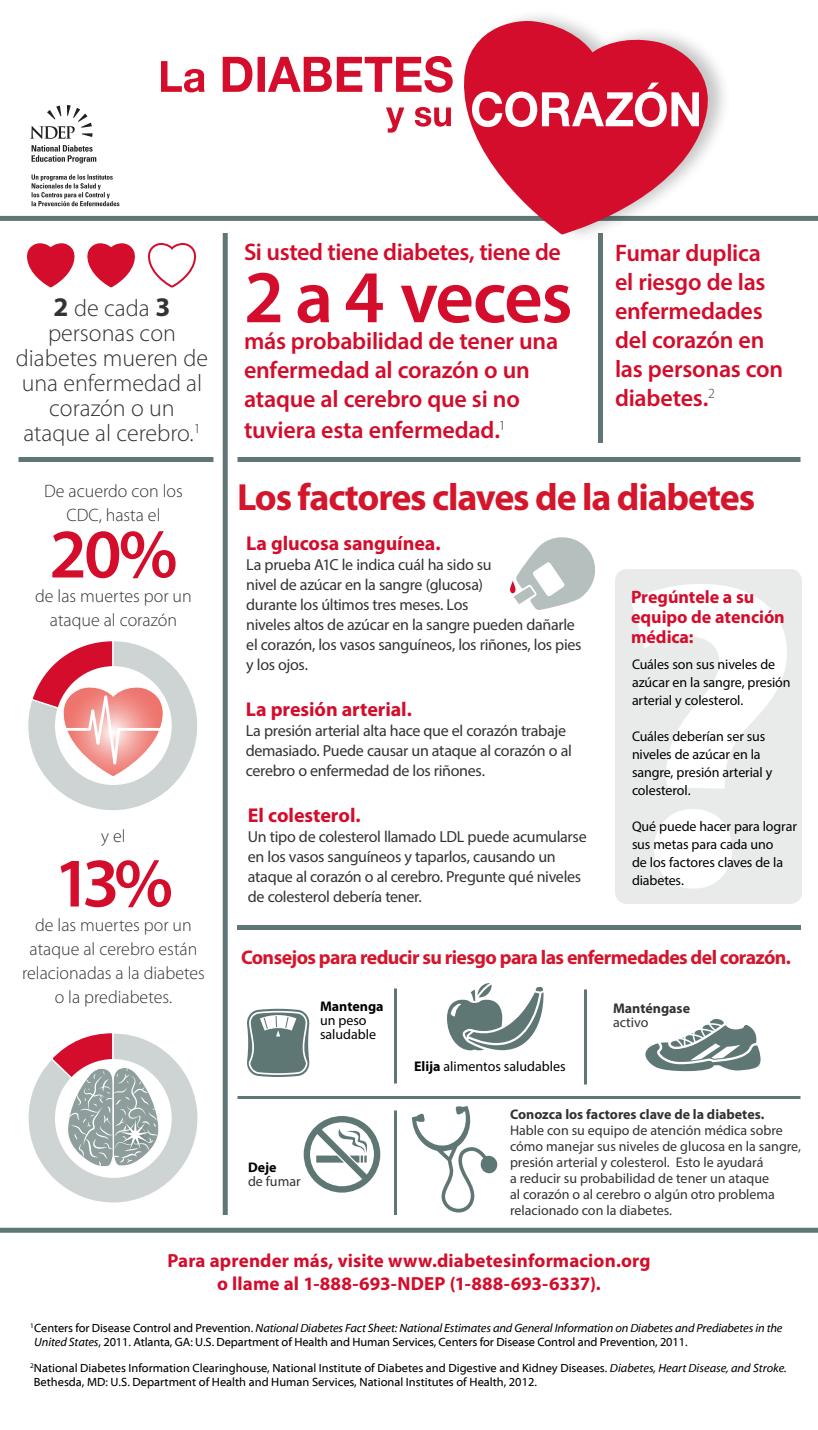
<style>
.page{position:relative;width:818px;height:1430px;background:#fff}
.page>*{position:absolute;margin:0;border:0;box-sizing:border-box;transform-origin:0 0}
.t1{font:600 75px "Myriad Pro";letter-spacing:-.025em;color:#d30d2b}
.t2{font:600 70px "Myriad Pro";color:#d30d2b}
.t3{font:700 38px "Myriad Pro";letter-spacing:-.03em;color:#d4162d}
.t4{font:600 24px/29px "Myriad Pro";letter-spacing:-.01em;color:#d30d2b}
.t5{font:300 24px/25px "Myriad Pro";color:#333;text-align:center}
.t6{font:700 20px "Myriad Pro";letter-spacing:-.005em;color:#d30d2b}
.t7{font:700 19.8px "Myriad Pro";letter-spacing:-.03em;color:#d4162d}
.Body{font:700 19px/22.8px "Myriad Pro";letter-spacing:.005em;color:#d30d2b;text-align:center}
.t8{font:300 18px/24px "Myriad Pro";color:#333;text-align:center}
.t9{font:700 18px/20px "Myriad Pro";letter-spacing:-.005em;color:#d30d2b}
.t10{font:16px/20px "Myriad Pro";letter-spacing:-.02em;color:#333}
.t11{font:14px/16px "Myriad Pro";color:#333}
.t12{font:14px/18px "Myriad Pro";letter-spacing:-.005em;color:#000}
.t13{font:700 14px/14px "Myriad Pro";color:#333}
.t14{font:12px/14px "Myriad Web Pro";color:#000}
.s1{font-weight:700;font-size:27px}
.s2{font-weight:700}
.s3{font-weight:700;color:#000}
.s4{font-weight:400}
.s5{font-style:italic}
</style>
<div class="page">
<svg style="left:28px;top:641px;width:169px;height:169px"></svg>
<svg style="left:510px;top:537px;width:85px;height:73px"></svg>
<div style="left:0;top:216px;width:818px;height:5px;background:#5e7775"></div>
<div style="left:223px;top:233px;width:5px;height:982px;background:#5e7775"></div>
<div style="left:0;top:1228px;width:818px;height:5px;background:#5e7775"></div>
<div style="left:238px;top:457px;width:562px;height:5px;background:#5e7775"></div>
<div style="left:615px;top:569px;width:187px;height:335px;background:#e9ebeb;border-radius:12px"></div>
<svg style="left:631px;top:584px;width:156px;height:305px"></svg>
<div style="left:598px;top:233px;width:5px;height:210px;background:#5e7775"></div>
<div style="left:18px;top:457px;width:196px;height:5px;background:#5e7775"></div>
<svg style="left:304px;top:1116px;width:76px;height:77px"></svg>
<svg style="left:247px;top:1009px;width:63px;height:68px"></svg>
<svg style="left:447px;top:983px;width:97px;height:67px"></svg>
<svg style="left:645px;top:1019px;width:116px;height:52px"></svg>
<div style="left:237px;top:925px;width:564px;height:5px;background:#5e7775"></div>
<hr style="left:238px;top:1096px;width:562px;height:3px;background:#5e7775">
<hr style="left:394px;top:988px;width:3px;height:96px;background:#5e7775">
<hr style="left:584px;top:990px;width:3px;height:94px;background:#5e7775">
<hr style="left:394px;top:1110px;width:3px;height:105px;background:#5e7775">
<svg style="left:27px;top:243px;width:48px;height:45px"></svg>
<svg style="left:87px;top:243px;width:110px;height:45px"></svg>
<svg style="left:412px;top:1106px;width:86px;height:107px"></svg>
<svg style="left:28px;top:1033px;width:170px;height:170px"></svg>
<div style="left:464px;top:8px;width:268px;height:236px;background:#fff"></div>
<svg style="left:386px;top:107px;width:65px;height:26px"></svg>
<svg style="left:161px;top:56px;width:291px;height:37px"></svg>
<svg style="left:452px;top:18px;width:279px;height:217px;fill:#d30d2b"></svg>
<svg style="left:472px;top:83px;width:227px;height:44px"></svg>
<svg style="left:32px;top:145px;width:64px;height:18px"></svg>
<svg style="left:30px;top:105px;width:63px;height:34px"></svg>
<svg style="left:32px;top:174px;width:87px;height:32px"></svg>
<p class="t5" style="left:16px;top:295px;width:194px"><span class="s1">2</span> de cada <span class="s1">3 </span>personas con diabetes mueren de una enfermedad al corazón o un ataque al cerebro.<sup>1</sup></p>
<p class="t8" style="left:44px;top:478px;width:140px">De acuerdo con los<br>CDC, hasta el</p>
<p class="t2" style="left:49px;top:509px;width:130px">20%</p>
<p class="t8" style="left:50px;top:607px;width:129px">ataque al corazón</p>
<p class="t8" style="left:35px;top:583px;width:158px">de las muertes por un</p>
<p class="t8" style="left:101px;top:823px;width:26px">y el</p>
<p class="t2" style="left:54px;top:838px;width:121px">13%</p>
<p class="t8" style="left:22px;top:936px;width:184px">ataque al cerebro están relacionadas a la diabetes o la prediabetes.</p>
<p class="t8" style="left:35px;top:912px;width:158px">de las muertes por un</p>
<p class="t4" style="left:244px;top:237px;width:318px">Si usted tiene diabetes, tiene de</p>
<p class="t1" style="left:244px;top:249px;width:330px">2 a 4 veces</p>
<p class="t4" style="left:244px;top:326px;width:316px;line-height:29.7px">más probabilidad de tener una enfermedad al corazón o un ataque al cerebro que si no tuviera esta enfermedad.<sup>1</sup></p>
<p class="t4" style="left:615px;top:238px;width:170px">Fumar duplica el riesgo de las enfermedades del corazón en las personas con diabetes.<sup>2</sup></p>
<p class="t3" style="left:237px;top:475px;width:520px">Los factores claves de la diabetes</p>
<p class="t6" style="left:246px;top:532px;width:196px">La glucosa sanguínea.</p>
<p class="t10" style="left:246px;top:554px;width:337px">La prueba A1C le indica cuál ha sido su<br>nivel de azúcar en la sangre (glucosa)<br>durante los últimos tres meses. Los<br>niveles altos de azúcar en la sangre pueden dañarle el corazón, los vasos sanguíneos, los riñones, los pies y los ojos.</p>
<p class="t6" style="left:246px;top:698px;width:168px">La presión arterial.</p>
<p class="t10" style="left:246px;top:720px;width:328px">La presión arterial alta hace que el corazón trabaje demasiado. Puede causar un ataque al corazón o al cerebro o enfermedad de los riñones.</p>
<p class="t6" style="left:248px;top:804px;width:114px">El colesterol.</p>
<p class="t10" style="left:248px;top:826px;width:340px">Un tipo de colesterol llamado LDL puede acumularse en los vasos sanguíneos y taparlos, causando un ataque al corazón o al cerebro. Pregunte qué niveles de colesterol debería tener.</p>
<p class="t9" style="left:631px;top:587px;width:155px">Pregúntele a su equipo de atención médica:</p>
<p class="t12" style="left:632px;top:655px;width:160px">Cuáles son sus niveles de azúcar en la sangre, presión arterial y colesterol.</p>
<p class="t12" style="left:632px;top:727px;width:142px">Cuáles deberían ser sus niveles de azúcar en la sangre, presión arterial y colesterol.</p>
<p class="t12" style="left:632px;top:817px;width:166px">Qué puede hacer para lograr sus metas para cada uno<br>de los factores claves de la diabetes.</p>
<p class="t7" style="left:241px;top:946px;width:552px">Consejos para reducir su riesgo para las enfermedades del corazón.</p>
<p class="t12" style="left:320px;top:999px;width:65px;line-height:14px"><span class="s2">Mantenga </span>un peso saludable</p>
<p class="t11" style="left:248px;top:1160px;width:54px;line-height:14px"><span class="s3">Deje<br></span>de fumar</p>
<p class="t12" style="left:414px;top:1057px;width:153px"><span class="s2">Elija</span> alimentos saludables</p>
<p class="t13" style="left:613px;top:1001px;width:79px">Manténgase <span class="s4">activo</span></p>
<p class="t11" style="left:510px;top:1106px;width:292px"><span class="s2">Conozca los factores clave de la diabetes.<br></span>Hable con su equipo de atención médica sobre cómo manejar sus niveles de glucosa en la sangre, presión arterial y colesterol. Esto le ayudará<br>a reducir su probabilidad de tener un ataque<br>al corazón o al cerebro o algún otro problema relacionado con la diabetes.</p>
<p class="Body" style="left:167px;top:1250px;width:485px">Para aprender más, visite www.diabetesinformacion.org o llame al 1-888-693-NDEP (1-888-693-6337).</p>
<p class="t14" style="left:34px;top:1321px;width:750px;text-indent:-4px"><sup>1</sup>Centers for Disease Control and Prevention. <span class="s5">National Diabetes Fact Sheet: National Estimates and General Information on Diabetes and Prediabetes in the<br>United States</span>, 2011. Atlanta, GA: U.S. Department of Health and Human Services, Centers for Disease Control and Prevention, 2011.</p>
<p class="t14" style="left:34px;top:1361px;width:754px;text-indent:-4px"><sup>2</sup>National Diabetes Information Clearinghouse, National Institute of Diabetes and Digestive and Kidney Diseases. <span class="s5">Diabetes, Heart Disease, and Stroke.<br></span>Bethesda, MD: U.S. Department of Health and Human Services, National Institutes of Health, 2012.</p>
</div>
